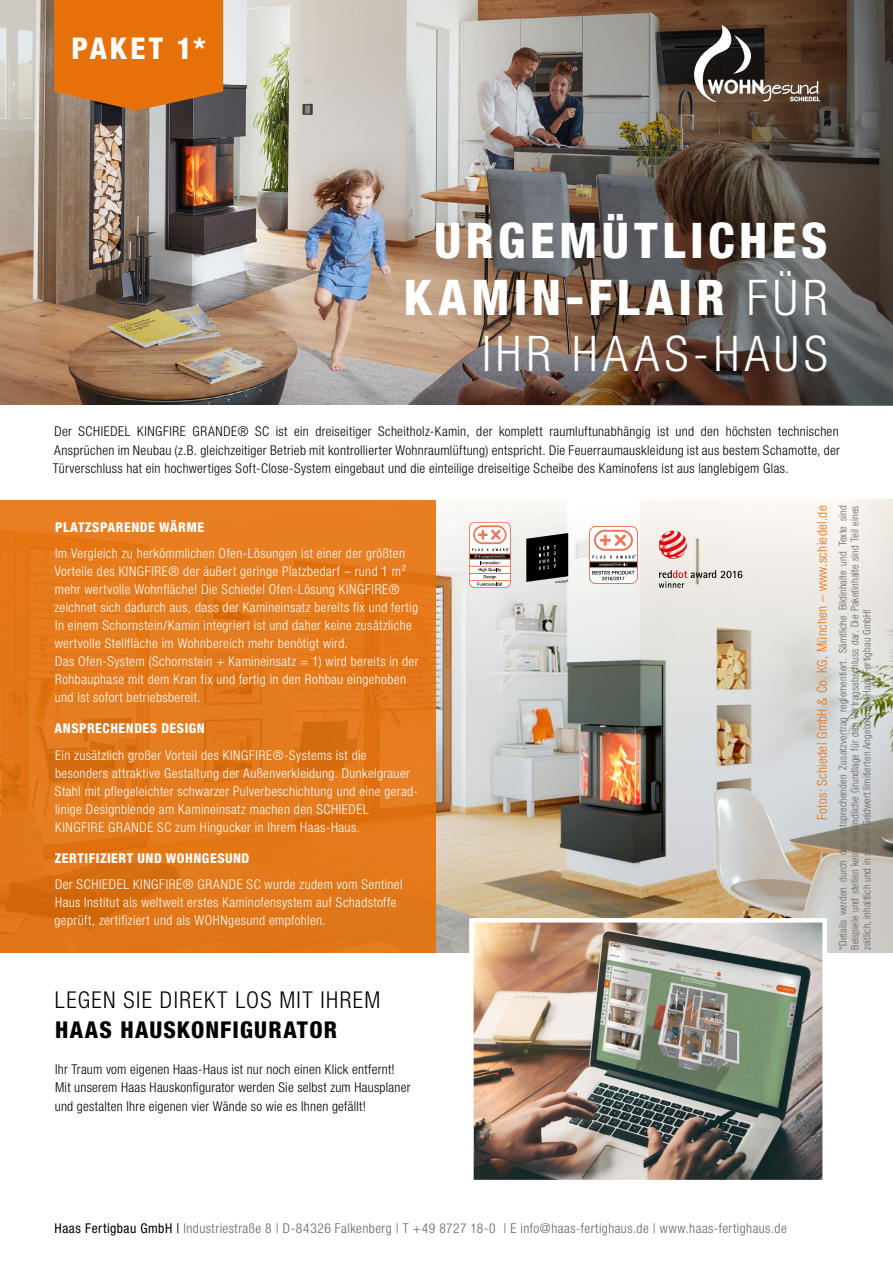
<style>
.page{position:relative;width:893px;height:1263px;background:#fff}
.page>*{position:absolute;margin:0;border:0;box-sizing:border-box;transform-origin:0 0}
.t1{font:800 condensed 49.2px/56.7px "Helvetica Neue LT Pro";letter-spacing:.09em;color:#fff;text-align:right}
.t2{font:800 condensed 30px "Helvetica Neue LT Pro";letter-spacing:.105em;color:#fff}
.t3{font:300 condensed 23.25px "Helvetica Neue LT Pro";letter-spacing:.06em;color:#000}
.t4{font:800 condensed 23.25px "Helvetica Neue LT Pro";letter-spacing:.05em;color:#000}
.t5{font:300 condensed 13.5px/18px "Helvetica Neue LT Pro";letter-spacing:.03em;color:#fff}
.t6{font:300 condensed 13.5px/18.8px "Helvetica Neue LT Pro";letter-spacing:.02em;color:#000;text-align:justify}
.t7{font:300 condensed 13.5px "Helvetica Neue LT Pro";letter-spacing:.035em;color:#646363}
.t8{font:800 condensed 13.5px "Helvetica Neue LT Pro";letter-spacing:.035em;color:#fff}
.t9{font:300 condensed 13.5px "Helvetica Neue LT Pro";letter-spacing:.025em;color:#e6710a}
.t10{font:300 condensed 10.5px/12px "Helvetica Neue LT Pro";letter-spacing:.015em;color:#646363;text-align:justify}
.s1{font-weight:300}
.s2{font-weight:400;color:#000}
</style>
<div class="page">
<img style="left:0;top:0;width:460px;height:405px">
<img style="left:460px;top:0;width:433px;height:405px">
<img style="left:436px;top:500px;width:457px;height:452px">
<svg style="left:0;top:500px;width:436px;height:452px;background:#e2781a"></svg>
<svg style="left:54px;top:0;width:169px;height:111px;background:#da6f11"></svg>
<img style="left:474px;top:923px;width:348px;height:256px">
<div style="left:469px;top:918px;width:358px;height:266px;border:4px solid #fff"></div>
<svg style="left:526px;top:533px;width:42px;height:49px;background:#242424"></svg>
<div style="left:469px;top:522px;width:41px;height:66px;background:#fff;border-radius:6px"></div>
<div style="left:469px;top:522px;width:42px;height:66px;border:1px solid #ee7656;border-radius:6px"></div>
<hr style="left:469px;top:566px;width:41px;height:1px;background:#ee7656">
<hr style="left:469px;top:573px;width:41px;height:1px;background:#ee7656">
<svg style="left:469px;top:554px;width:42px;height:5px"></svg>
<hr style="left:469px;top:580px;width:41px;height:1px;background:#ee7656">
<svg style="left:472px;top:525px;width:37px;height:61px"></svg>
<svg style="left:589px;top:526px;width:48px;height:57px"></svg>
<div style="left:589px;top:526px;width:49px;height:58px;border:1px solid #ee7656;border-radius:6px"></div>
<div style="left:589px;top:561px;width:49px;height:7px;background:#000;border:1px solid #ee7656"></div>
<svg style="left:592px;top:530px;width:44px;height:50px"></svg>
<svg style="left:659px;top:531px;width:28px;height:28px"></svg>
<svg style="left:659px;top:570px;width:83px;height:18px"></svg>
<svg style="left:694px;top:25px;width:126px;height:77px;background:#605147"></svg>
<h2 class="t2" style="left:71px;top:30px;width:136px">PAKET 1*</h2>
<h1 class="t1" style="left:404px;top:211px;width:425px">URGEMÜTLICHES<br>KAMIN-FLAIR <span class="s1">FÜR<br>IHR HAAS-HAUS</span></h1>
<p class="t6" style="left:53px;top:422px;width:789px">Der SCHIEDEL KINGFIRE GRANDE® SC ist ein dreiseitiger Scheitholz-Kamin, der komplett raumluftunabhängig ist und den höchsten technischen Ansprüchen im Neubau (z.B. gleichzeitiger Betrieb mit kontrollierter Wohnraumlüftung) entspricht. Die Feuerraumauskleidung ist aus bestem Schamotte, der Türverschluss hat ein hochwertiges Soft-Close-System eingebaut und die einteilige dreiseitige Scheibe des Kaminofens ist aus langlebigem Glas.</p>
<p class="t8" style="left:55px;top:519px;width:150px">PLATZSPARENDE WÄRME</p>
<p class="t5" style="left:55px;top:544px;width:365px">Im Vergleich zu herkömmlichen Ofen-Lösungen ist einer der größten Vorteile des KINGFIRE® der äußert geringe Platzbedarf – rund 1 m² mehr wertvolle Wohnfläche! Die Schiedel Ofen-Lösung KINGFIRE® zeichnet sich dadurch aus, dass der Kamineinsatz bereits fix und fertig In einem Schornstein/Kamin integriert ist und daher keine zusätzliche wertvolle Stellfläche im Wohnbereich mehr benötigt wird.<br>Das Ofen-System (Schornstein + Kamineinsatz = 1) wird bereits in der Rohbauphase mit dem Kran fix und fertig in den Rohbau eingehoben und ist sofort betriebsbereit.</p>
<p class="t8" style="left:55px;top:720px;width:152px">ANSPRECHENDES DESIGN</p>
<p class="t5" style="left:55px;top:746px;width:365px">Ein zusätzlich großer Vorteil des KINGFIRE®-Systems ist die besonders attraktive Gestaltung der Außenverkleidung. Dunkelgrauer Stahl mit pflegeleichter schwarzer Pulverbeschichtung und eine gerad&shy;linige Designblende am Kamineinsatz machen den SCHIEDEL KINGFIRE GRANDE SC zum Hingucker in Ihrem Haas-Haus.</p>
<p class="t8" style="left:55px;top:849px;width:196px">ZERTIFIZIERT UND WOHNGESUND</p>
<p class="t5" style="left:55px;top:875px;width:350px">Der SCHIEDEL KINGFIRE® GRANDE SC wurde zudem vom Sentinel<br>Haus Institut als weltweit erstes Kaminofensystem auf Schadstoffe geprüft, zertifiziert und als WOHNgesund empfohlen.</p>
<h3 class="t3" style="left:55px;top:986px;width:327px">LEGEN SIE DIREKT LOS MIT IHREM</h3>
<h3 class="t4" style="left:55px;top:1016px;width:284px">HAAS HAUSKONFIGURATOR</h3>
<p class="t6" style="left:55px;top:1059px;width:357px;text-align:left">Ihr Traum vom eigenen Haas-Haus ist nur noch einen Klick entfernt!<br>Mit unserem Haas Hauskonfigurator werden Sie selbst zum Hausplaner und gestalten Ihre eigenen vier Wände so wie es Ihnen gefällt!</p>
<p class="t9" style="left:814px;top:820px;width:316px;rotate:-90deg">Fotos: Schiedel GmbH &amp; Co. KG, München – www.schiedel.de</p>
<p class="t10" style="left:837px;top:950px;width:446px;rotate:-90deg">*Details werden durch den entsprechenden Zusatzvertrag reglementiert. Sämtliche Bildinhalte und Texte sind Beispiele und stellen keine verbindliche Grundlage für den Vertragsabschluss dar. Die Paketinhalte sind Teil eines zeitlich, inhaltlich und in seinem Geldwert limitierten Angebots der Haas Fertigbau GmbH!</p>
<p class="t7" style="left:55px;top:1220px;width:734px"><span class="s2">Haas Fertigbau GmbH |</span> Industriestraße 8 | D-84326 Falkenberg | T +49 8727 18-0 | E info@haas-fertighaus.de | www.haas-fertighaus.de</p>
</div>
